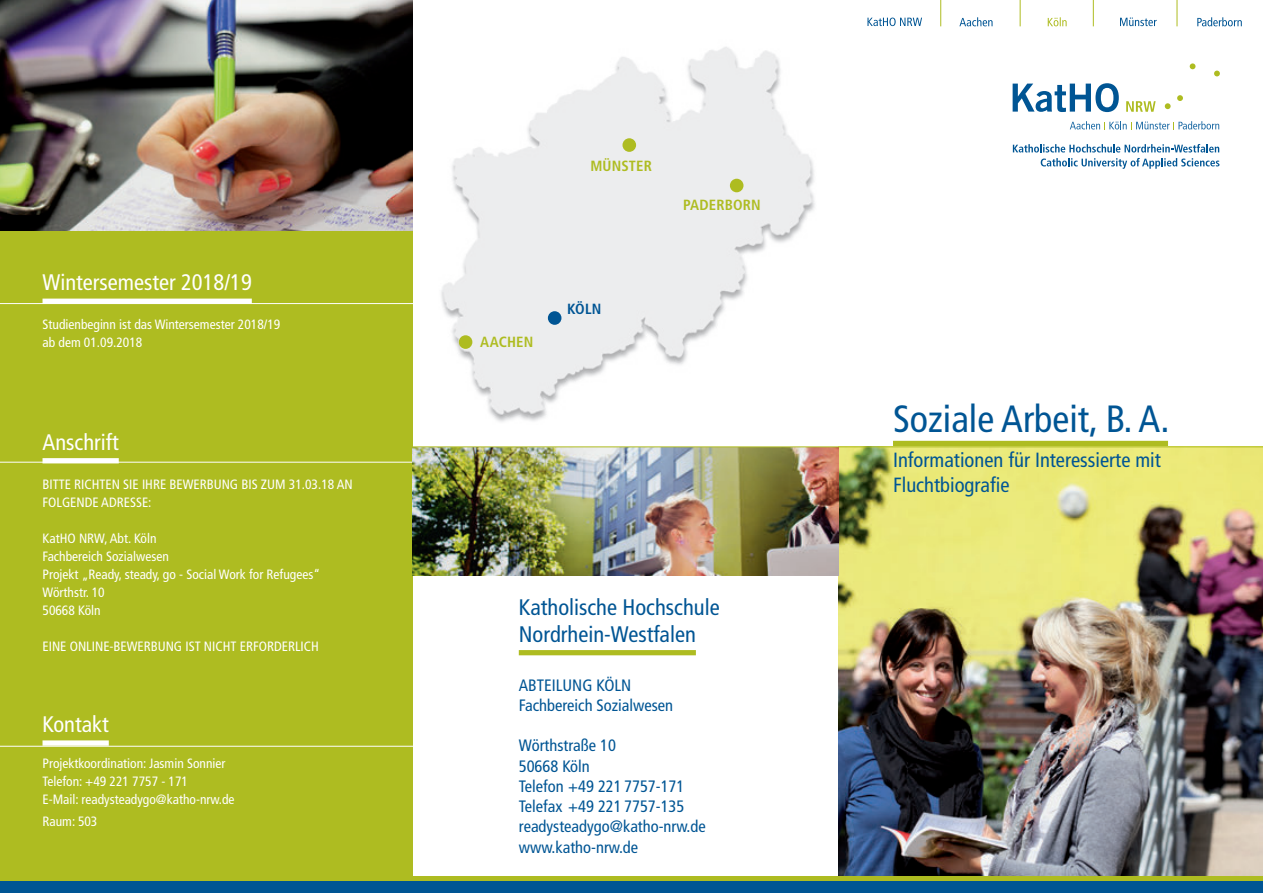
<style>
.page{position:relative;width:1263px;height:893px;background:#fff}
.page>*{position:absolute;margin:0;border:0;box-sizing:border-box;transform-origin:0 0}
.t1{font:condensed 37.95px "Frutiger LT Std";color:#005594}
.t2{font:condensed 22.5px/27px "Frutiger LT Std";color:#005594}
.Studieninfos_weiß_mi{font:condensed 22.5px "Frutiger LT Std";color:#fff}
._02_Studienart___Erg{font:condensed 20.55px/24.6px "Frutiger LT Std";color:#005594}
.t3{font:condensed 16.5px/20.2px "Frutiger LT Std";color:#005594}
._06_Subline_Grün_VER{font:700 condensed 14.7px "Frutiger LT Std";letter-spacing:.01em;color:#aebc21}
._06_Subline_Grün_VER-2{font:700 condensed 14.7px "Frutiger LT Std";color:#005594}
._10_Text_Rückseite_w{font:condensed 13.5px "Frutiger LT Std";color:#fff}
</style>
<div class="page">
<div style="left:0;top:0;width:412px;height:893px;background:#aebc21"></div>
<hr style="left:0;top:303px;width:419px;height:1px;background:#fff">
<hr style="left:0;top:462px;width:423px;height:1px;background:#fff">
<hr style="left:0;top:746px;width:419px;height:1px;background:#fff">
<div style="left:43px;top:299px;width:209px;height:5px;background:#fff"></div>
<div style="left:43px;top:458px;width:76px;height:5px;background:#fff"></div>
<div style="left:43px;top:740px;width:66px;height:6px;background:#fff"></div>
<img style="left:441px;top:47px;width:374px;height:375px">
<div style="left:548px;top:311px;width:13px;height:14px;background:#005594;border-radius:50%"></div>
<div style="left:459px;top:335px;width:13px;height:14px;background:#aebc21;border-radius:50%"></div>
<div style="left:622px;top:138px;width:14px;height:14px;background:#aebc21;border-radius:50%"></div>
<div style="left:730px;top:179px;width:13px;height:13px;background:#aebc21;border-radius:50%"></div>
<img style="left:838px;top:447px;width:425px;height:429px">
<img style="left:412px;top:447px;width:426px;height:129px">
<hr style="left:407px;top:446px;width:856px;height:1px;background:#aebc21">
<svg style="left:1126px;top:101px;width:29px;height:11px"></svg>
<svg style="left:1013px;top:144px;width:206px;height:25px"></svg>
<svg style="left:1190px;top:63px;width:5px;height:6px"></svg>
<svg style="left:1165px;top:103px;width:5px;height:6px"></svg>
<svg style="left:1214px;top:71px;width:6px;height:5px"></svg>
<svg style="left:1177px;top:95px;width:6px;height:6px"></svg>
<svg style="left:1012px;top:83px;width:107px;height:29px"></svg>
<svg style="left:1070px;top:121px;width:149px;height:8px"></svg>
<svg style="left:867px;top:18px;width:55px;height:8px"></svg>
<svg style="left:959px;top:17px;width:33px;height:9px"></svg>
<svg style="left:1048px;top:17px;width:18px;height:9px"></svg>
<svg style="left:1120px;top:18px;width:37px;height:8px"></svg>
<svg style="left:1197px;top:17px;width:45px;height:9px"></svg>
<svg style="left:940px;top:0;width:1px;height:26px"></svg>
<svg style="left:1020px;top:0;width:1px;height:26px"></svg>
<svg style="left:1093px;top:0;width:1px;height:26px"></svg>
<svg style="left:1177px;top:0;width:1px;height:26px"></svg>
<div style="left:0;top:878px;width:1263px;height:15px;background:#005594"></div>
<hr style="left:0;top:876px;width:1263px;height:4px;background:#aebc21">
<div style="left:519px;top:650px;width:177px;height:5px;background:#aebc21"></div>
<div style="left:893px;top:441px;width:275px;height:5px;background:#aebc21"></div>
<img style="left:0;top:0;width:412px;height:231px">
<p class="Studieninfos_weiß_mi" style="left:43px;top:269px;width:211px">Wintersemester 2018/19</p>
<p class="_10_Text_Rückseite_w" style="left:43px;top:317px;width:239px">Studienbeginn ist das Wintersemester 2018/19</p>
<p class="_10_Text_Rückseite_w" style="left:43px;top:335px;width:101px">ab dem 01.09.2018</p>
<p class="Studieninfos_weiß_mi" style="left:43px;top:429px;width:78px">Anschrift</p>
<p class="_10_Text_Rückseite_w" style="left:43px;top:476px;width:312px">BITTE RICHTEN SIE IHRE BEWERBUNG BIS ZUM 31.03.18 AN</p>
<p class="_10_Text_Rückseite_w" style="left:43px;top:494px;width:111px">FOLGENDE ADRESSE:</p>
<p class="_10_Text_Rückseite_w" style="left:43px;top:530px;width:115px">KatHO NRW, Abt. Köln</p>
<p class="_10_Text_Rückseite_w" style="left:43px;top:548px;width:128px">Fachbereich Sozialwesen</p>
<p class="_10_Text_Rückseite_w" style="left:43px;top:566px;width:279px">Projekt „Ready, steady, go - Social Work for Refugees“</p>
<p class="_10_Text_Rückseite_w" style="left:43px;top:584px;width:64px">Wörthstr. 10</p>
<p class="_10_Text_Rückseite_w" style="left:43px;top:602px;width:60px">50668 Köln</p>
<p class="_10_Text_Rückseite_w" style="left:43px;top:638px;width:278px">EINE ONLINE-BEWERBUNG IST NICHT ERFORDERLICH</p>
<p class="Studieninfos_weiß_mi" style="left:43px;top:711px;width:68px">Kontakt</p>
<p class="_10_Text_Rückseite_w" style="left:43px;top:755px;width:185px">Projektkoordination: Jasmin Sonnier</p>
<p class="_10_Text_Rückseite_w" style="left:43px;top:773px;width:147px">Telefon: +49 221 7757 - 171</p>
<p class="_10_Text_Rückseite_w" style="left:43px;top:791px;width:193px">E-Mail: readysteadygo@katho-nrw.de</p>
<p class="_10_Text_Rückseite_w" style="left:43px;top:813px;width:56px">Raum: 503</p>
<p class="_06_Subline_Grün_VER" style="left:590px;top:157px;width:63px">MÜNSTER</p>
<p class="_06_Subline_Grün_VER" style="left:683px;top:197px;width:79px">PADERBORN</p>
<p class="_06_Subline_Grün_VER" style="left:480px;top:333px;width:55px">AACHEN</p>
<p class="_06_Subline_Grün_VER-2" style="left:567px;top:301px;width:36px">KÖLN</p>
<p class="t2" style="left:519px;top:593px;width:202px">Katholische Hochschule<br>Nordrhein-Westfalen</p>
<p class="t3" style="left:519px;top:675px;width:156px">ABTEILUNG KÖLN<br>Fachbereich Sozialwesen</p>
<p class="t3" style="left:519px;top:736px;width:99px">Wörthstraße 10</p>
<p class="t3" style="left:519px;top:756px;width:73px">50668 Köln</p>
<p class="t3" style="left:519px;top:776px;width:167px">Telefon +49 221 7757-171</p>
<p class="t3" style="left:519px;top:796px;width:167px">Telefax +49 221 7757-135</p>
<p class="t3" style="left:519px;top:817px;width:188px">readysteadygo@katho-nrw.de www.katho-nrw.de</p>
<p class="t1" style="left:893px;top:397px;width:278px">Soziale Arbeit, B. A.</p>
<p class="_02_Studienart___Erg" style="left:893px;top:448px;width:269px">Informationen für Interessierte mit<br>Fluchtbiografie</p>
</div>
